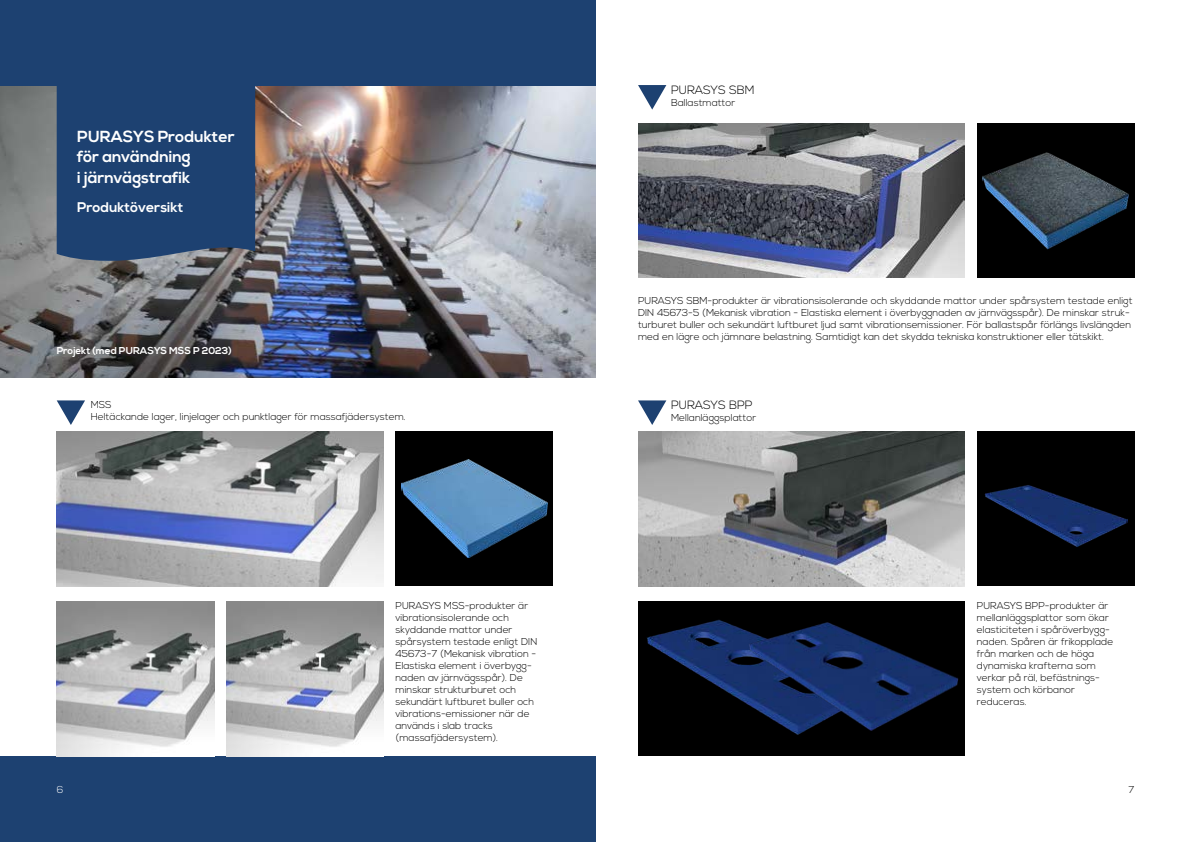
<style>
.page{position:relative;width:1191px;height:842px;background:#fff}
.page>*{position:absolute;margin:0;border:0;box-sizing:border-box;transform-origin:0 0}
.t1{font:700 16px/19.2px "Nexa";color:#fff}
.t2{font:700 14px "Nexa";color:#fff}
.t3{font:300 12px "Nexa";color:#000}
.t4{font:300 10px/12px "Nexa";color:#000}
.t5{font:700 10px "Nexa";color:#fff}
.t6{font:300 10px "Nexa";color:#fff}
</style>
<div class="page">
<div style="left:0;top:757px;width:595px;height:85px;background:#1d4171"></div>
<img style="left:0;top:85px;width:595px;height:292px">
<div style="left:57px;top:85px;width:198px;height:176px;background:#1d4171"></div>
<div style="left:638px;top:602px;width:327px;height:154px;background:#000"></div>
<img style="left:638px;top:123px;width:327px;height:155px">
<img style="left:57px;top:432px;width:326px;height:154px">
<img style="left:57px;top:602px;width:157px;height:154px">
<img style="left:226px;top:602px;width:157px;height:154px">
<div style="left:395px;top:432px;width:158px;height:154px;background:#000"></div>
<img style="left:401px;top:460px;width:146px;height:98px">
<div style="left:977px;top:123px;width:157px;height:155px;background:#000"></div>
<img style="left:982px;top:152px;width:146px;height:98px">
<img style="left:638px;top:432px;width:327px;height:154px">
<svg style="left:638px;top:85px;width:28px;height:25px"></svg>
<svg style="left:638px;top:400px;width:28px;height:25px"></svg>
<svg style="left:57px;top:400px;width:28px;height:25px"></svg>
<div style="left:977px;top:432px;width:157px;height:154px;background:#000"></div>
<img style="left:984px;top:485px;width:143px;height:62px">
<img style="left:647px;top:619px;width:156px;height:116px">
<img style="left:748px;top:621px;width:211px;height:111px">
<div style="left:0;top:0;width:595px;height:85px;background:#1d4171"></div>
<h1 class="t1" style="left:77px;top:128px;width:159px">PURASYS Produkter för användning</h1>
<h1 class="t1" style="left:77px;top:169px;width:115px">i järnvägstrafik</h1>
<h2 class="t2" style="left:77px;top:199px;width:107px">Produktöversikt</h2>
<p class="t5" style="left:57px;top:345px;width:177px">Projekt (med PURASYS MSS P 2023)</p>
<p class="t4" style="left:91px;top:399px;width:316px">MSS<br>Heltäckande lager, linjelager och punktlager för massafjädersystem.</p>
<p class="t3" style="left:671px;top:83px;width:85px">PURASYS SBM</p>
<p class="t4" style="left:671px;top:97px;width:66px">Ballastmattor</p>
<p class="t4" style="left:638px;top:295px;width:496px">PURASYS SBM-produkter är vibrationsisolerande och skyddande mattor under spårsystem testade enligt DIN 45673-5 (Mekanisk vibration - Elastiska element i överbyggnaden av järnvägsspår). De minskar struk&shy;turburet buller och sekundärt luftburet ljud samt vibrationsemissioner. För ballastspår förlängs livslängden med en lägre och jämnare belastning. Samtidigt kan det skydda tekniska konstruktioner eller tätskikt.</p>
<p class="t3" style="left:671px;top:398px;width:83px">PURASYS BPP</p>
<p class="t4" style="left:671px;top:412px;width:87px">Mellanläggsplattor</p>
<p class="t4" style="left:395px;top:600px;width:143px">PURASYS MSS-produkter är vibrationsisolerande och skyddande mattor under spårsystem testade enligt DIN<br>45673-7 (Mekanisk vibration -<br>Elastiska element i överbygg&shy;naden av järnvägsspår). De minskar strukturburet och sekundärt luftburet buller och vibrations-emissioner när de används i slab tracks (massafjädersystem).</p>
<p class="t4" style="left:977px;top:600px;width:138px">PURASYS BPP-produkter är mellanläggsplattor som ökar elasticiteten i spåröverbygg&shy;naden. Spåren är frikopplade från marken och de höga dynamiska krafterna som verkar på räl, befästnings&shy;system och körbanor reduceras.</p>
<p class="t6" style="left:57px;top:784px;width:8px">6</p>
<p class="t4" style="left:1128px;top:784px;width:7px">7</p>
</div>
